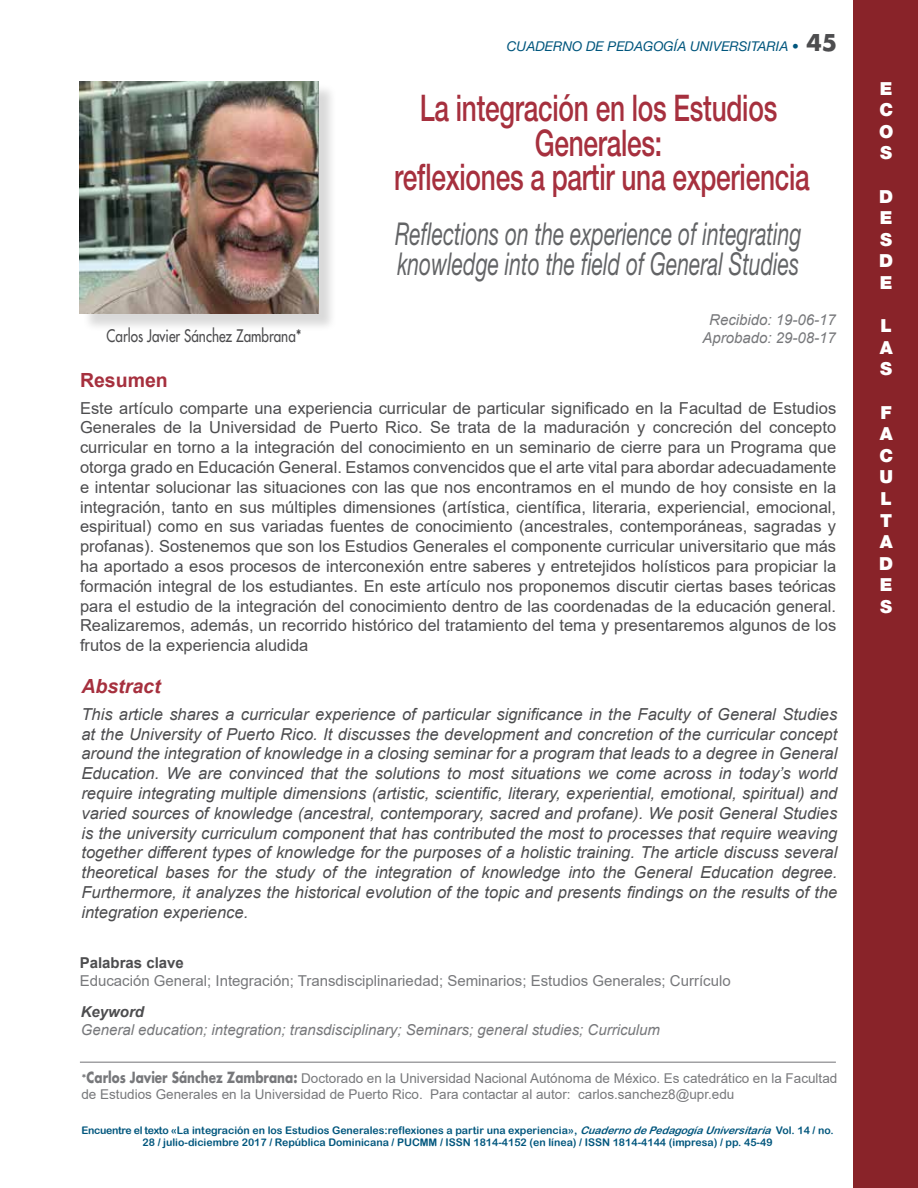
<style>
.page{position:relative;width:918px;height:1188px;background:#fff}
.page>*{position:absolute;margin:0;border:0;box-sizing:border-box;transform-origin:0 0}
.t1{font:500 36.75px/34.5px "Helvetica Neue";letter-spacing:-.01em;color:#a6303e;text-align:center;scale:.71 1}
.t2{font:italic 31.5px/30px "Helvetica Neue";color:#636466;scale:.67 1}
.t3{font:italic 700 19.5px "Arial";color:#a6303e}
.t4{font:700 19.5px "Arial";color:#a6303e}
.t5{font:900 18px/21.6px "Helvetica Neue";color:#fff;text-align:justify}
.t6{font:500 16.8px "Futura Std";color:#4d4d4f;scale:.8 1}
.t7{font:16.5px/19.8px "Arial";color:#4d4d4f;text-align:justify}
.t8{font:italic 16.5px/19.8px "Arial";color:#4d4d4f;text-align:justify}
.t9{font:italic 15px/18px "Arial";color:#77787b;text-align:center}
.t10{font:15px "Arial";color:#77787b}
.t11{font:700 15px "Arial";color:#4d4d4f}
.t12{font:italic 700 15px "Arial";color:#4d4d4f}
.t13{font:13.5px/16.2px "Arial";color:#77787b}
.t14{font:italic 13.5px "Helvetica Neue";color:#00567d}
.t15{font:10.5px/12.6px "Arial Rounded MT Bold";color:#00567d;text-align:center}
.s1{font-weight:500;font-style:normal}
.s2{font-family:"Futura Std";font-weight:700;font-style:normal;font-size:22.5px;color:#4d4d4f}
.s3{font-family:"Futura Std";font-weight:500;font-size:12px}
.s4{font-family:"Futura Std";font-weight:700;font-size:15px}
.s5{font-style:italic}
</style>
<div class="page">
<div style="left:853px;top:0;width:65px;height:1188px;background:#892329"></div>
<div style="left:82px;top:83px;width:256px;height:249px;background:#000;opacity:.15"></div>
<img style="left:80px;top:81px;width:239px;height:233px">
<hr style="left:80px;top:1061px;width:756px;height:2px;background:#a1a1a4">
<p class="t14" style="left:507px;top:38px;width:332px">CUADERNO DE PEDAGOGÍA UNIVERSITARIA <span class="s1">•</span> <span class="s2">45</span></p>
<p class="t6" style="left:107px;top:325px;width:245px">Carlos Javier Sánchez Zambrana*</p>
<h1 class="t1" style="left:394px;top:91px;width:587px">La integración en los Estudios<br>Generales:<br>reflexiones a partir una experiencia</h1>
<h2 class="t2" style="left:395px;top:218px;width:608px">Reflections on the experience of integrating knowledge into the field of General Studies</h2>
<p class="t9" style="left:702px;top:311px;width:135px">Recibido: 19-06-17<br>Aprobado: 29-08-17</p>
<p class="t4" style="left:80px;top:366px;width:89px">Resumen</p>
<p class="t7" style="left:80px;top:398px;width:758px">Este artículo comparte una experiencia curricular de particular significado en la Facultad de Estudios Generales de la Universidad de Puerto Rico. Se trata de la maduración y concreción del concepto curricular en torno a la integración del conocimiento en un seminario de cierre para un Programa que otorga grado en Educación General. Estamos convencidos que el arte vital para abordar adecuadamente e intentar solucionar las situaciones con las que nos encontramos en el mundo de hoy consiste en la integración, tanto en sus múltiples dimensiones (artística, científica, literaria, experiencial, emocional, espiritual) como en sus variadas fuentes de conocimiento (ancestrales, contemporáneas, sagradas y profanas). Sostenemos que son los Estudios Generales el componente curricular universitario que más ha aportado a esos procesos de interconexión entre saberes y entretejidos holísticos para propiciar la formación integral de los estudiantes. En este artículo nos proponemos discutir ciertas bases teóricas para el estudio de la integración del conocimiento dentro de las coordenadas de la educación general.<br>Realizaremos, además, un recorrido histórico del tratamiento del tema y presentaremos algunos de los frutos de la experiencia aludida</p>
<p class="t3" style="left:81px;top:673px;width:81px">Abstract</p>
<p class="t8" style="left:81px;top:704px;width:757px">This article shares a curricular experience of particular significance in the Faculty of General Studies at the University of Puerto Rico. It discusses the development and concretion of the curricular concept around the integration of knowledge in a closing seminar for a program that leads to a degree in General Education. We are convinced that the solutions to most situations we come across in today’s world require integrating multiple dimensions (artistic, scientific, literary, experiential, emotional, spiritual) and varied sources of knowledge (ancestral, contemporary, sacred and profane). We posit General Studies is the university curriculum component that has contributed the most to processes that require weaving together different types of knowledge for the purposes of a holistic training. The article discuss several theoretical bases for the study of the integration of knowledge into the General Education degree.<br>Furthermore, it analyzes the historical evolution of the topic and presents findings on the results of the integration experience.</p>
<p class="t11" style="left:80px;top:952px;width:106px">Palabras clave</p>
<p class="t10" style="left:80px;top:970px;width:653px">Educación General; Integración; Transdisciplinariedad; Seminarios; Estudios Generales; Currículo</p>
<p class="t12" style="left:81px;top:1002px;width:65px">Keyword</p>
<p class="t9" style="left:81px;top:1021px;width:581px">General education; integration; transdisciplinary; Seminars; general studies; Curriculum</p>
<p class="t13" style="left:81px;top:1070px;width:757px"><span class="s3">*</span><span class="s4">Carlos Javier Sánchez Zambrana:</span> Doctorado en la Universidad Nacional Autónoma de México. Es catedrático en la Facultad de Estudios Generales en la Universidad de Puerto Rico. Para contactar al autor: carlos.sanchez8@upr.edu</p>
<p class="t15" style="left:82px;top:1123px;width:754px">Encuentre el texto «La integración en los Estudios Generales:reflexiones a partir una experiencia», <span class="s5">CuadernodePedagogíaUniversitaria</span> Vol. 14 / no.<br>28 / julio-diciembre 2017 / República Dominicana / PUCMM / ISSN 1814-4152 (en línea) / ISSN 1814-4144 (impresa) / pp. 45-49</p>
<p class="t5" style="left:879px;top:77px;width:16px">E C O S</p>
<p class="t5" style="left:879px;top:185px;width:16px">D E S D E</p>
<p class="t5" style="left:880px;top:315px;width:14px">L A S</p>
<p class="t5" style="left:879px;top:401px;width:16px">F A C U L T A D E S</p>
</div>
